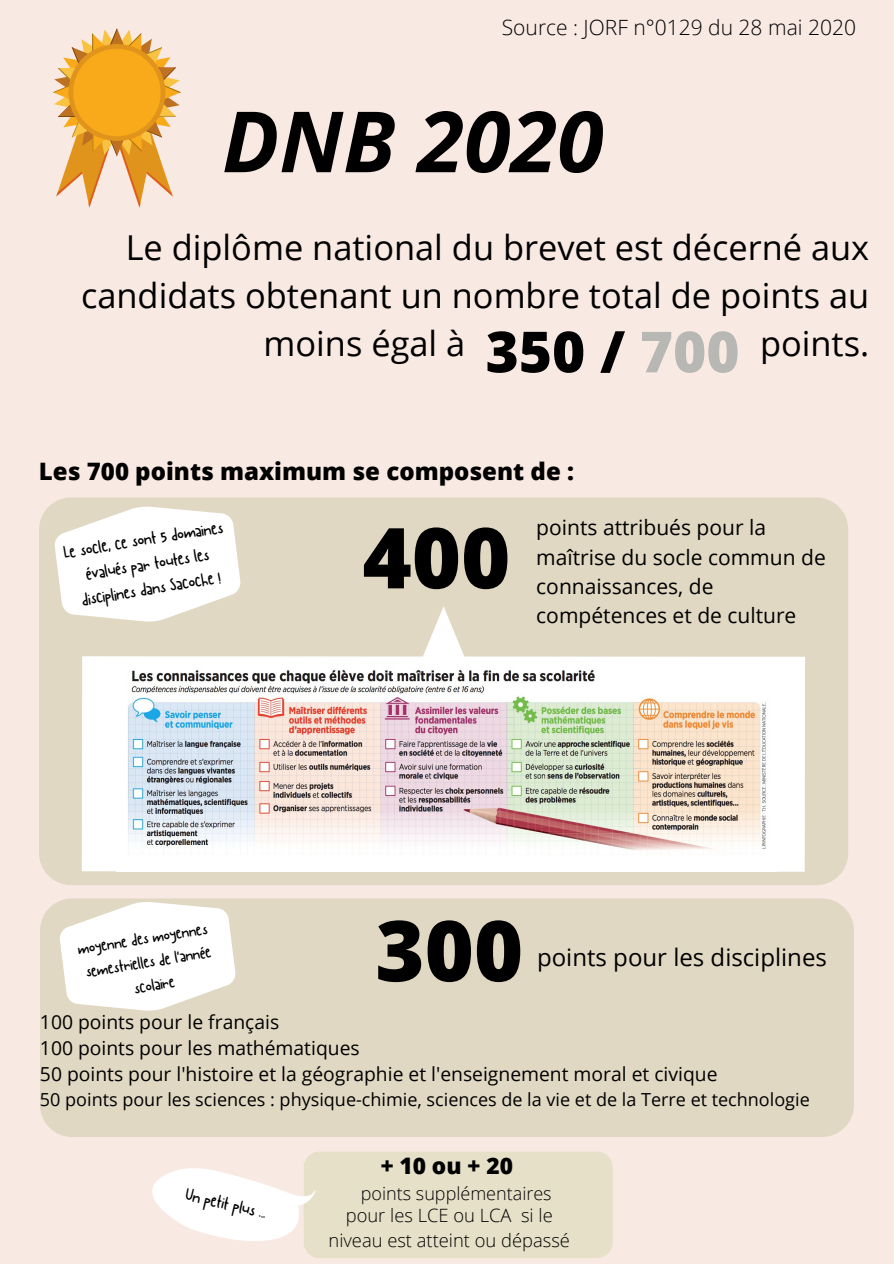
<style>
.page{position:relative;width:894px;height:1264px;background:#fff}
.page>*{position:absolute;margin:0;border:0;box-sizing:border-box;transform-origin:0 0}
.t1{font:italic 700 84.45px "Open Sans";color:#000}
.t2{font:800 84px "Open Sans";color:#000}
.t3{font:800 56.7px "Open Sans";color:#000}
.t4{font:34.35px "Open Sans";color:#000}
.t5{font:800 24px "Open Sans";color:#000}
.t6{font:24px "Open Sans";color:#000}
.t7{font:800 22.65px "Open Sans";color:#000}
.t8{font:21px/29.2px "Open Sans";color:#000}
.t9{font:300 21px "Open Sans";color:#000}
.t10{font:19.35px/26px "Open Sans";color:#000}
.t11{font:300 18.3px/24.8px "Open Sans";color:#000;text-align:center}
.t12{font:18px "Open Sans";color:#000}
.t13{font:18px/24.8px "Canda Tawa";color:#000;text-align:center}
.t14{font:300 18px "Open Sans";color:#000}
.t15{font:17.1px/23.7px "Canda Tawa";color:#000;text-align:center}
.s1{color:#b7b7b4}
</style>
<div class="page">
<div style="left:0;top:0;width:893px;height:1263px;background:#f9e9e3"></div>
<div style="left:39px;top:497px;width:809px;height:388px;background:#e0d8c2;border-radius:32px"></div>
<svg style="left:82px;top:606px;width:722px;height:265px"></svg>
<img style="left:117px;top:662px;width:658px;height:209px">
<div style="left:40px;top:898px;width:813px;height:238px;background:#e1d8c3;border-radius:32px"></div>
<svg style="left:56px;top:898px;width:183px;height:113px"></svg>
<div style="left:303px;top:1151px;width:309px;height:106px;background:#e6e0c8;border-radius:16px"></div>
<svg style="left:52px;top:497px;width:192px;height:135px"></svg>
<svg style="left:152px;top:1151px;width:164px;height:106px"></svg>
<svg style="left:53px;top:28px;width:128px;height:179px"></svg>
<div style="left:68px;top:44px;width:97px;height:97px;background:#e1941c;border-radius:50%"></div>
<div style="left:73px;top:48px;width:88px;height:89px;background:#f8aa1a;border-radius:50%"></div>
<p class="t9" style="left:501px;top:13px;width:355px">Source : JORF n°0129 du 28 mai 2020</p>
<h1 class="t1" style="left:222px;top:82px;width:383px">DNB 2020</h1>
<h3 class="t4" style="left:126px;top:223px;width:744px">Le diplôme national du brevet est décerné aux</h3>
<h3 class="t4" style="left:81px;top:271px;width:789px">candidats obtenant un nombre total de points au</h3>
<h3 class="t4" style="left:263px;top:319px;width:203px">moins égal à</h3>
<h3 class="t4" style="left:759px;top:319px;width:111px">points.</h3>
<h3 class="t3" style="left:485px;top:312px;width:255px">350 / <span class="s1">700</span></h3>
<p class="t5" style="left:39px;top:454px;width:536px">Les 700 points maximum se composent de :</p>
<p class="t13" style="left:62px;top:540px;width:162px;rotate:-9deg">Le socle, ce sont 5 domaines évalués par toutes les disciplines dans Sacoche !</p>
<p class="t15" style="left:76px;top:937px;width:133px;rotate:-9deg">moyenne des moyennes semestrielles de l'année scolaire</p>
<h2 class="t2" style="left:362px;top:498px;width:149px">400</h2>
<p class="t8" style="left:536px;top:512px;width:291px">points attribués pour la maîtrise du socle commun de connaissances, de compétences et de culture</p>
<h2 class="t2" style="left:375px;top:891px;width:149px">300</h2>
<p class="t6" style="left:537px;top:940px;width:291px">points pour les disciplines</p>
<p class="t10" style="left:40px;top:1008px;width:678px">100 points pour le français<br>100 points pour les mathématiques<br>50 points pour l'histoire et la géographie et l'enseignement moral et civique</p>
<p class="t12" style="left:40px;top:1086px;width:771px">50 points pour les sciences : physique-chimie, sciences de la vie et de la Terre et technologie</p>
<p class="t13" style="left:189px;top:1182px;width:84px;rotate:13deg">Un petit plus ...</p>
<p class="t7" style="left:380px;top:1149px;width:134px">+10ou+20</p>
<p class="t11" style="left:328px;top:1202px;width:243px">pour les LCE ou LCA si le niveau est atteint ou dépassé</p>
<p class="t14" style="left:361px;top:1180px;width:192px">points supplémentaires</p>
</div>
